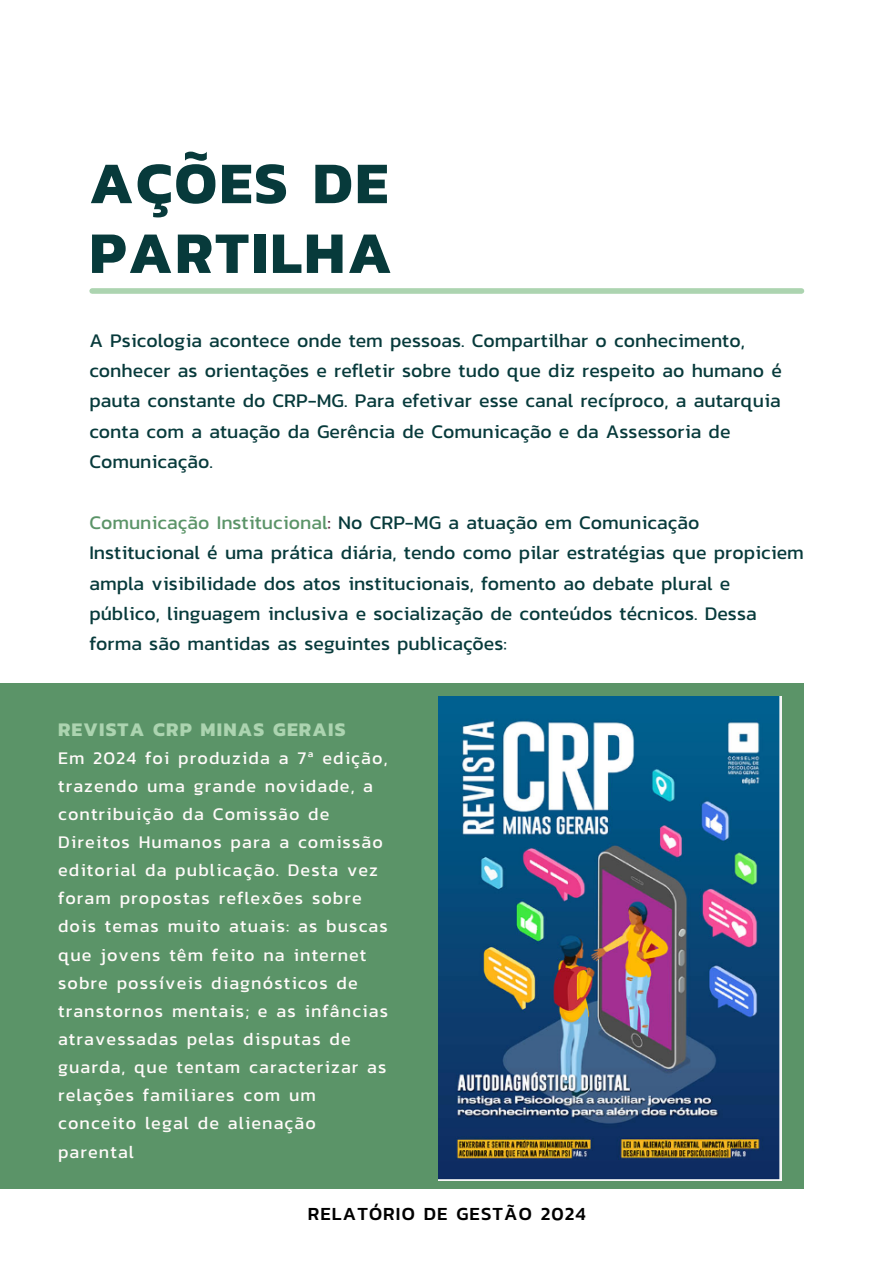
<style>
.page{position:relative;width:894px;height:1264px;background:#fff}
.page>*{position:absolute;margin:0;border:0;box-sizing:border-box;transform-origin:0 0}
.t1{font:700 59.55px/69.8px "Kanit";letter-spacing:.04em;color:#073a3b}
.t2{font:19.5px/30.3px "Kanit";color:#073a3b}
.t3{font:700 19.5px "Kanit";letter-spacing:.06em;color:#acd4b0}
.t4{font:500 18.75px "Kanit";letter-spacing:.06em;color:#000}
.t5{font:18px/28.2px "Kanit";letter-spacing:.06em;color:#fffaf9}
.s1{color:#5b9468}
.s2{color:#541e35}
</style>
<div class="page">
<div style="left:92px;top:288px;width:709px;height:6px;background:#acd4b0"></div>
<div style="left:0;top:683px;width:803px;height:505px;background:#5b9468"></div>
<img style="left:438px;top:696px;width:343px;height:484px">
<p class="t1" style="left:89px;top:147px;width:304px">AÇÕES DE<br>PARTILHA</p>
<p class="t2" style="left:89px;top:324px;width:693px">A Psicologia acontece onde tem pessoas. Compartilhar o conhecimento, conhecer as orientações e refletir sobre tudo que diz respeito ao humano é pauta constante do CRP-MG. Para efetivar esse canal recíproco, a autarquia conta com a atuação da Gerência de Comunicação e da Assessoria de Comunicação.</p>
<p class="t2" style="left:89px;top:507px;width:715px"><span class="s1">Comunicação Institucional</span><span class="s2">:</span> No CRP-MG a atuação em Comunicação Institucional é uma prática diária, tendo como pilar estratégias que propiciem ampla visibilidade dos atos institucionais, fomento ao debate plural e público, linguagem inclusiva e socialização de conteúdos técnicos. Dessa forma são mantidas as seguintes publicações:</p>
<p class="t3" style="left:58px;top:714px;width:289px">REVISTA CRP MINAS GERAIS</p>
<p class="t5" style="left:58px;top:743px;width:331px">Em 2024 foi produzida a 7ª edição, trazendo uma grande novidade, a contribuição da Comissão de<br>Direitos Humanos para a comissão editorial da publicação. Desta vez foram propostas reflexões sobre dois temas muito atuais: as buscas que jovens têm feito na internet sobre possíveis diagnósticos de transtornos mentais; e as infâncias atravessadas pelas disputas de guarda, que tentam caracterizar as relações familiares com um conceito legal de alienação parental</p>
<h1 class="t4" style="left:308px;top:1199px;width:279px">RELATÓRIO DE GESTÃO 2024</h1>
</div>
